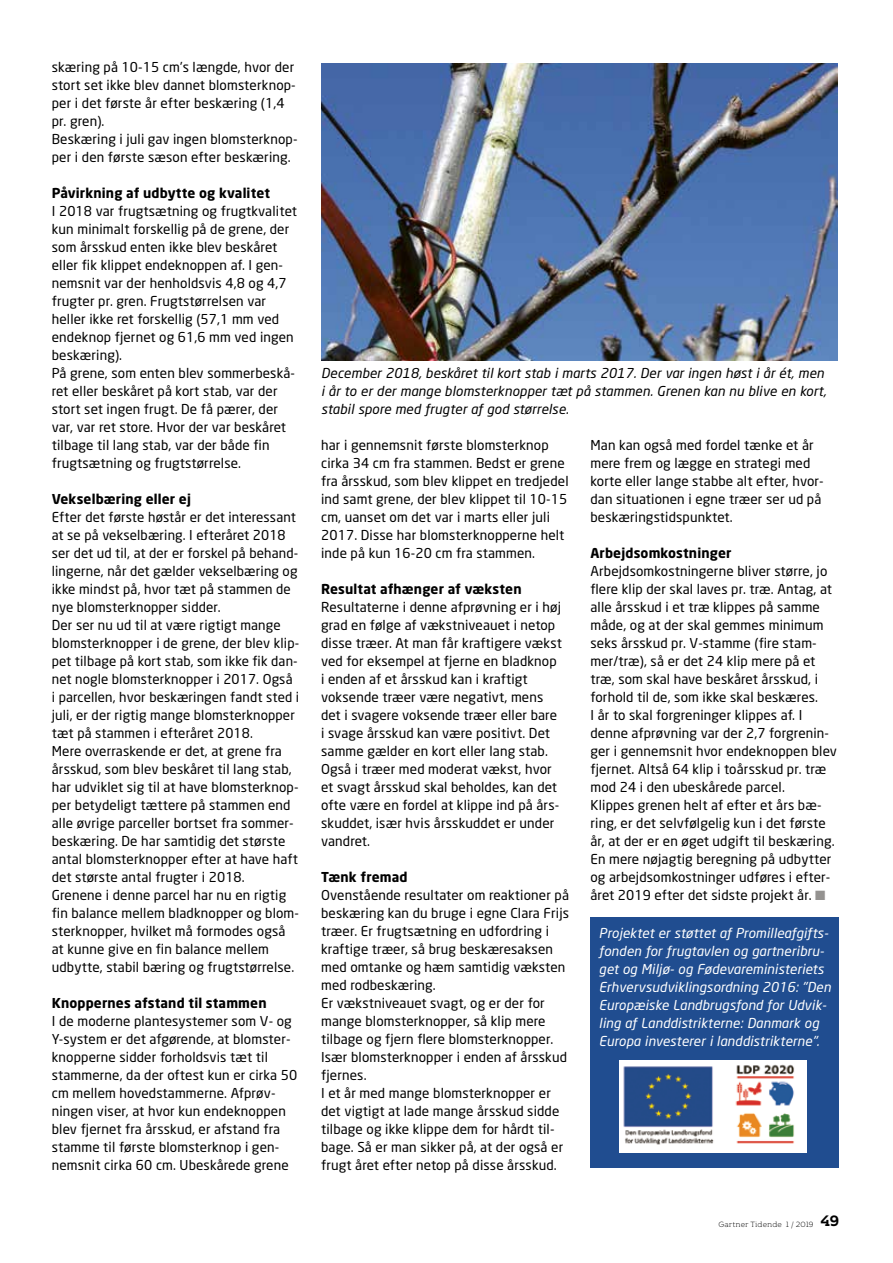
<style>
.page{position:relative;width:893px;height:1263px;background:#fff}
.page>*{position:absolute;margin:0;border:0;box-sizing:border-box;transform-origin:0 0}
.t1{font:13.5px/18px "Neo Sans";letter-spacing:.01em;color:#000}
.t2{font:italic 13.5px/18px "Neo Sans";letter-spacing:.01em;color:#fff}
.t3{font:italic 13.5px/18px "Neo Sans Std";letter-spacing:.01em;color:#000}
.t4{font:700 13.5px "Neo Sans";letter-spacing:.01em;color:#000}
.t5{font:300 7.5px "Kontrapunkt Bob";color:#000}
.s1{color:#949290}
.s2{font-weight:700;font-size:15px}
</style>
<div class="page">
<div style="left:590px;top:917px;width:249px;height:251px;background:#204d90"></div>
<img style="left:620px;top:1061px;width:187px;height:92px">
<img style="left:321px;top:63px;width:517px;height:298px">
<p class="t1" style="left:52px;top:58px;width:247px">skæring på 10-15 cm’s længde, hvor der stort set ikke blev dannet blomsterknop&shy;per i det første år efter beskæring (1,4 pr. gren).<br>Beskæring i juli gav ingen blomsterknop&shy;per i den første sæson efter beskæring.</p>
<p class="t4" style="left:52px;top:184px;width:220px">Påvirkning af udbytte og kvalitet</p>
<p class="t1" style="left:52px;top:202px;width:247px">I 2018 var frugtsætning og frugtkvalitet kun minimalt forskellig på de grene, der som årsskud enten ikke blev beskåret eller fik klippet endeknoppen af. I gen&shy;nemsnit var der henholdsvis 4,8 og 4,7 frugter pr. gren. Frugtstørrelsen var heller ikke ret forskellig (57,1 mm ved endeknop fjernet og 61,6 mm ved ingen beskæring).<br>På grene, som enten blev sommerbeskå&shy;ret eller beskåret på kort stab, var der stort set ingen frugt. De få pærer, der var, var ret store. Hvor der var beskåret tilbage til lang stab, var der både fin frugtsætning og frugtstørrelse.</p>
<p class="t4" style="left:52px;top:490px;width:141px">Vekselbæring eller ej</p>
<p class="t1" style="left:52px;top:508px;width:249px">Efter det første høstår er det interessant at se på vekselbæring. I efteråret 2018 ser det ud til, at der er forskel på behand&shy;lingerne, når det gælder vekselbæring og ikke mindst på, hvor tæt på stammen de nye blomsterknopper sidder.<br>Der ser nu ud til at være rigtigt mange blomsterknopper i de grene, der blev klip&shy;pet tilbage på kort stab, som ikke fik dan&shy;net nogle blomsterknopper i 2017. Også i parcellen, hvor beskæringen fandt sted i juli, er der rigtig mange blomsterknopper tæt på stammen i efteråret 2018.<br>Mere overraskende er det, at grene fra årsskud, som blev beskåret til lang stab, har udviklet sig til at have blomsterknop&shy;per betydeligt tættere på stammen end alle øvrige parceller bortset fra sommer&shy;beskæring. De har samtidig det største antal blomsterknopper efter at have haft det største antal frugter i 2018.<br>Grenene i denne parcel har nu en rigtig fin balance mellem bladknopper og blom&shy;sterknopper, hvilket må formodes også at kunne give en fin balance mellem udbytte, stabil bæring og frugtstørrelse.</p>
<p class="t4" style="left:52px;top:994px;width:216px">Knoppernes afstand til stammen</p>
<p class="t1" style="left:52px;top:1012px;width:247px">I de moderne plantesystemer som V- og Y-system er det afgørende, at blomster&shy;knopperne sidder forholdsvis tæt til stammerne, da der oftest kun er cirka 50 cm mellem hovedstammerne. Afprøv&shy;ningen viser, at hvor kun endeknoppen blev fjernet fra årsskud, er afstand fra stamme til første blomsterknop i gen&shy;nemsnit cirka 60 cm. Ubeskårede grene</p>
<p class="t3" style="left:321px;top:364px;width:507px">December 2018, beskåret til kort stab i marts 2017. Der var ingen høst i år ét, men i år to er der mange blomsterknopper tæt på stammen. Grenen kan nu blive en kort, stabil spore med frugter af god størrelse.</p>
<p class="t1" style="left:321px;top:436px;width:249px">har i gennemsnit første blomsterknop cirka 34 cm fra stammen. Bedst er grene fra årsskud, som blev klippet en tredjedel ind samt grene, der blev klippet til 10-15 cm, uanset om det var i marts eller juli 2017. Disse har blomsterknopperne helt inde på kun 16-20 cm fra stammen.</p>
<p class="t4" style="left:321px;top:580px;width:202px">Resultat afhænger af væksten</p>
<p class="t1" style="left:321px;top:598px;width:242px">Resultaterne i denne afprøvning er i høj grad en følge af vækstniveauet i netop disse træer. At man får kraftigere vækst ved for eksempel at fjerne en bladknop i enden af et årsskud kan i kraftigt voksende træer være negativt, mens det i svagere voksende træer eller bare i svage årsskud kan være positivt. Det samme gælder en kort eller lang stab.<br>Også i træer med moderat vækst, hvor et svagt årsskud skal beholdes, kan det ofte være en fordel at klippe ind på års&shy;skuddet, især hvis årsskuddet er under vandret.</p>
<p class="t4" style="left:321px;top:868px;width:88px">Tænk fremad</p>
<p class="t1" style="left:321px;top:886px;width:249px">Ovenstående resultater om reaktioner på beskæring kan du bruge i egne Clara Frijs træer. Er frugtsætning en udfordring i kraftige træer, så brug beskæresaksen med omtanke og hæm samtidig væksten med rodbeskæring.<br>Er vækstniveauet svagt, og er der for mange blomsterknopper, så klip mere tilbage og fjern flere blomsterknopper.<br>Især blomsterknopper i enden af årsskud fjernes.<br>I et år med mange blomsterknopper er det vigtigt at lade mange årsskud sidde tilbage og ikke klippe dem for hårdt til&shy;bage. Så er man sikker på, at der også er frugt året efter netop på disse årsskud.</p>
<p class="t1" style="left:590px;top:436px;width:235px">Man kan også med fordel tænke et år mere frem og lægge en strategi med korte eller lange stabbe alt efter, hvor&shy;dan situationen i egne træer ser ud på beskæringstidspunktet.</p>
<p class="t4" style="left:590px;top:544px;width:142px">Arbejdsomkostninger</p>
<p class="t1" style="left:590px;top:562px;width:248px">Arbejdsomkostningerne bliver større, jo flere klip der skal laves pr. træ. Antag, at alle årsskud i et træ klippes på samme måde, og at der skal gemmes minimum seks årsskud pr. V-stamme (fire stam&shy;mer/træ), så er det 24 klip mere på et træ, som skal have beskåret årsskud, i forhold til de, som ikke skal beskæres.<br>I år to skal forgreninger klippes af. I denne afprøvning var der 2,7 forgrenin&shy;ger i gennemsnit hvor endeknoppen blev fjernet. Altså 64 klip i toårsskud pr. træ mod 24 i den ubeskårede parcel.<br>Klippes grenen helt af efter et års bæ&shy;ring, er det selvfølgelig kun i det første år, at der er en øget udgift til beskæring.<br>En mere nøjagtig beregning på udbytter og arbejdsomkostninger udføres i efter&shy;året 2019 efter det sidste projekt år. <span class="s1">■</span></p>
<p class="t2" style="left:599px;top:924px;width:233px">Projektet er støttet af Promilleafgifts&shy;fonden for frugtavlen og gartneribru&shy;get og Miljø- og Fødevareministeriets Erhvervsudviklingsordning 2016: "Den Europæiske Landbrugsfond for Udvik&shy;ling af Landdistrikterne: Danmark og Europa investerer i landdistrikterne".</p>
<p class="t5" style="left:718px;top:1220px;width:123px">Gartner Tidende 1 / 2019 <span class="s2">49</span></p>
</div>
